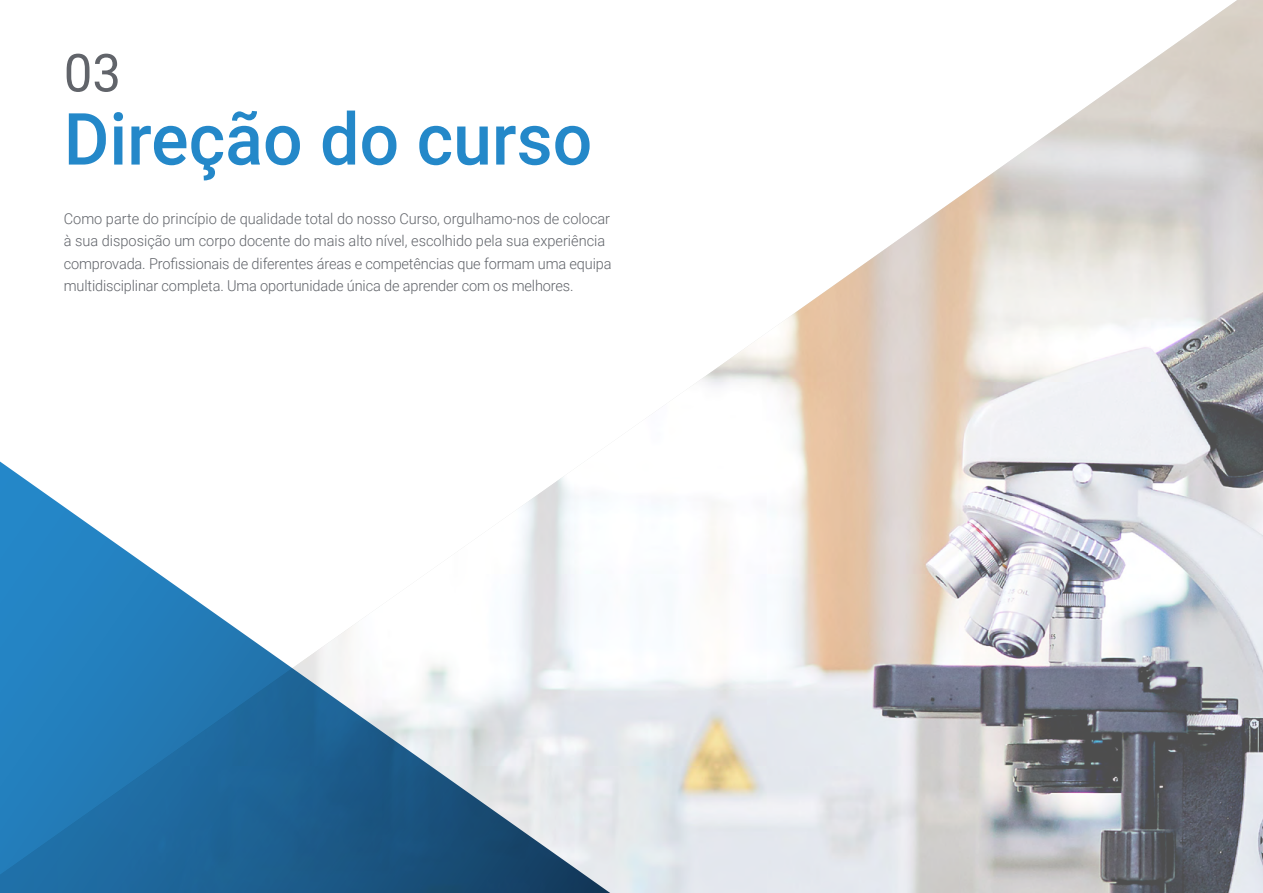
<style>
.page{position:relative;width:1263px;height:893px;background:#fff}
.page>*{position:absolute;margin:0;border:0;box-sizing:border-box;transform-origin:0 0}
.t1{font:500 72px "Roboto";color:#2488c9}
.t2{font:52.5px "Roboto";color:#61646a}
.t3{font:300 15px/22.5px "Roboto";letter-spacing:-.01em;color:#61646a}
</style>
<div class="page">
<img style="left:640px;top:0;width:623px;height:893px">
<svg style="left:0;top:461px;width:640px;height:432px"></svg>
<h2 class="t2" style="left:64px;top:36px;width:59px">03</h2>
<h1 class="t1" style="left:64px;top:89px;width:530px">Direção do curso</h1>
<p class="t3" style="left:64px;top:207px;width:549px">Como parte do princípio de qualidade total do nosso Curso, orgulhamo-nos de colocar à sua disposição um corpo docente do mais alto nível, escolhido pela sua experiência comprovada. Profissionais de diferentes áreas e competências que formam uma equipa multidisciplinar completa. Uma oportunidade única de aprender com os melhores.</p>
</div>
